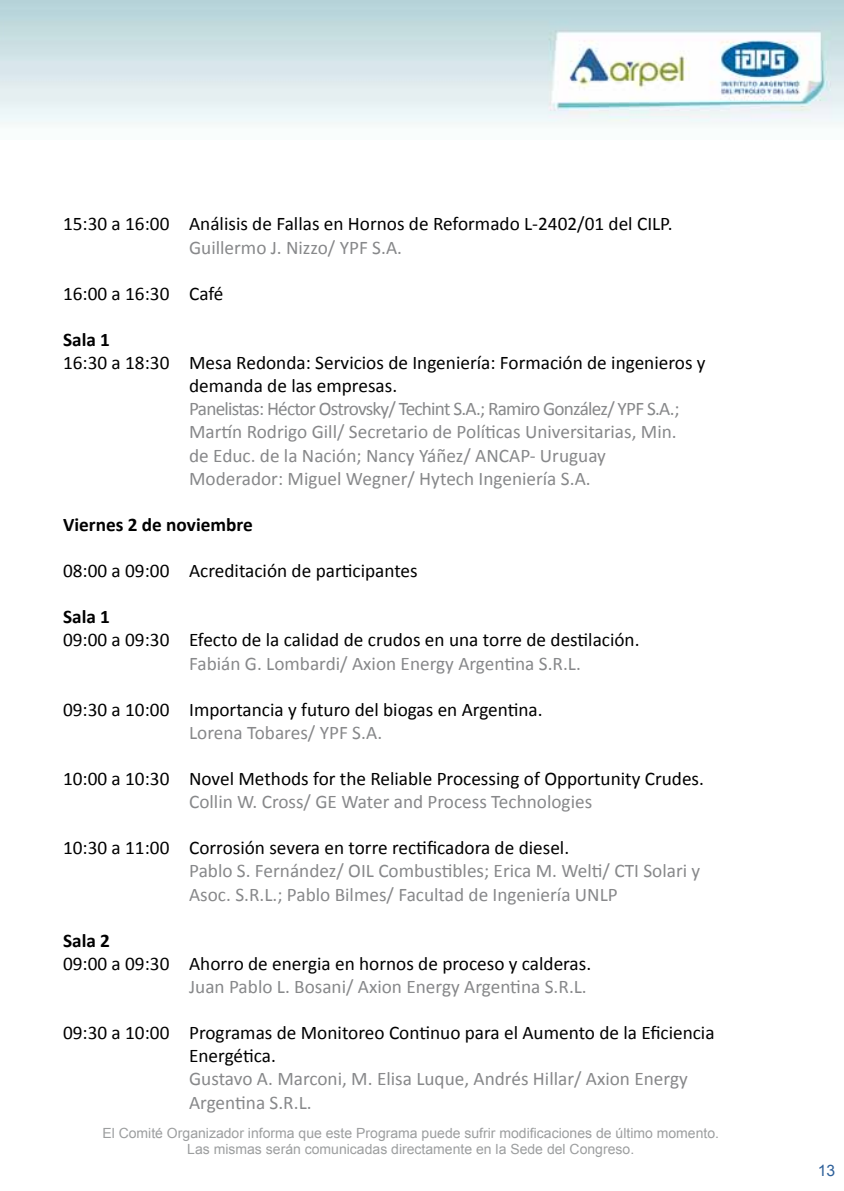
<style>
.page{position:relative;width:844px;height:1191px;background:#fff}
.page>*{position:absolute;margin:0;border:0;box-sizing:border-box;transform-origin:0 0}
.t1{font:19.25px/23.1px "Calibri";color:#000}
.t2{font:19.25px/23.1px "Calibri";color:#87888a}
.t3{font:700 19.25px "Calibri";color:#000}
.t4{font:15.75px "Arial";color:#2e609a}
.t5{font:14px/16.8px "Arial";color:#9c9e9f;text-align:center}
</style>
<div class="page">
<img style="left:0;top:0;width:843px;height:124px">
<p class="t1" style="left:63px;top:212px;width:611px">15:30 a 16:00 Análisis de Fallas en Hornos de Reformado L-2402/01 del CILP.</p>
<p class="t2" style="left:189px;top:235px;width:214px">Guillermo J. Nizzo/ YPF S.A.</p>
<p class="t1" style="left:63px;top:281px;width:162px">16:00 a 16:30 Café</p>
<p class="t3" style="left:63px;top:328px;width:48px">Sala 1</p>
<p class="t1" style="left:189px;top:350px;width:518px;text-indent:-126px">16:30 a 18:30 Mesa Redonda: Servicios de Ingeniería: Formación de ingenieros y demanda de las empresas.</p>
<p class="t2" style="left:189px;top:396px;width:492px">Panelistas: Héctor Ostrovsky/ Techint S.A.; Ramiro González/ YPF S.A.; Martín Rodrigo Gill/ Secretario de Políticas Universitarias, Min. de Educ. de la Nación; Nancy Yáñez/ ANCAP- Uruguay Moderador: Miguel Wegner/ Hytech Ingeniería S.A.</p>
<p class="t3" style="left:63px;top:512px;width:191px">Viernes 2 de noviembre</p>
<p class="t1" style="left:63px;top:558px;width:356px">08:00 a 09:00 Acreditación de participantes</p>
<p class="t3" style="left:63px;top:605px;width:48px">Sala 1</p>
<p class="t1" style="left:63px;top:627px;width:578px">09:00 a 09:30 Efecto de la calidad de crudos en una torre de destilación.</p>
<p class="t2" style="left:189px;top:650px;width:393px">Fabián G. Lombardi/ Axion Energy Argentina S.R.L.</p>
<p class="t1" style="left:63px;top:697px;width:481px">09:30 a 10:00 Importancia y futuro del biogas en Argentina.</p>
<p class="t2" style="left:189px;top:720px;width:194px">Lorena Tobares/ YPF S.A.</p>
<p class="t1" style="left:63px;top:766px;width:642px">10:00 a 10:30 Novel Methods for the Reliable Processing of Opportunity Crudes.</p>
<p class="t2" style="left:189px;top:789px;width:404px">Collin W. Cross/ GE Water and Process Technologies</p>
<p class="t1" style="left:63px;top:835px;width:507px">10:30 a 11:00 Corrosión severa en torre rectificadora de diesel.</p>
<p class="t2" style="left:189px;top:858px;width:512px">Pablo S. Fernández/ OIL Combustibles; Erica M. Welti/ CTI Solari y<br>Asoc. S.R.L.; Pablo Bilmes/ Facultad de Ingeniería UNLP</p>
<p class="t3" style="left:63px;top:928px;width:48px">Sala 2</p>
<p class="t1" style="left:63px;top:951px;width:529px">09:00 a 09:30 Ahorro de energia en hornos de proceso y calderas.</p>
<p class="t2" style="left:189px;top:974px;width:399px">Juan Pablo L. Bosani/ Axion Energy Argentina S.R.L.</p>
<p class="t1" style="left:189px;top:1020px;width:527px;text-indent:-126px">09:30 a 10:00 Programas de Monitoreo Continuo para el Aumento de la Eficiencia<br>Energética.</p>
<p class="t2" style="left:189px;top:1066px;width:500px">Gustavo A. Marconi, M. Elisa Luque, Andrés Hillar/ Axion Energy<br>Argentina S.R.L.</p>
<p class="t5" style="left:102px;top:1124px;width:618px">El Comité Organizador informa que este Programa puede sufrir modificaciones de último momento.<br>Las mismas serán comunicadas directamente en la Sede del Congreso.</p>
<p class="t4" style="left:817px;top:1160px;width:19px">13</p>
</div>
